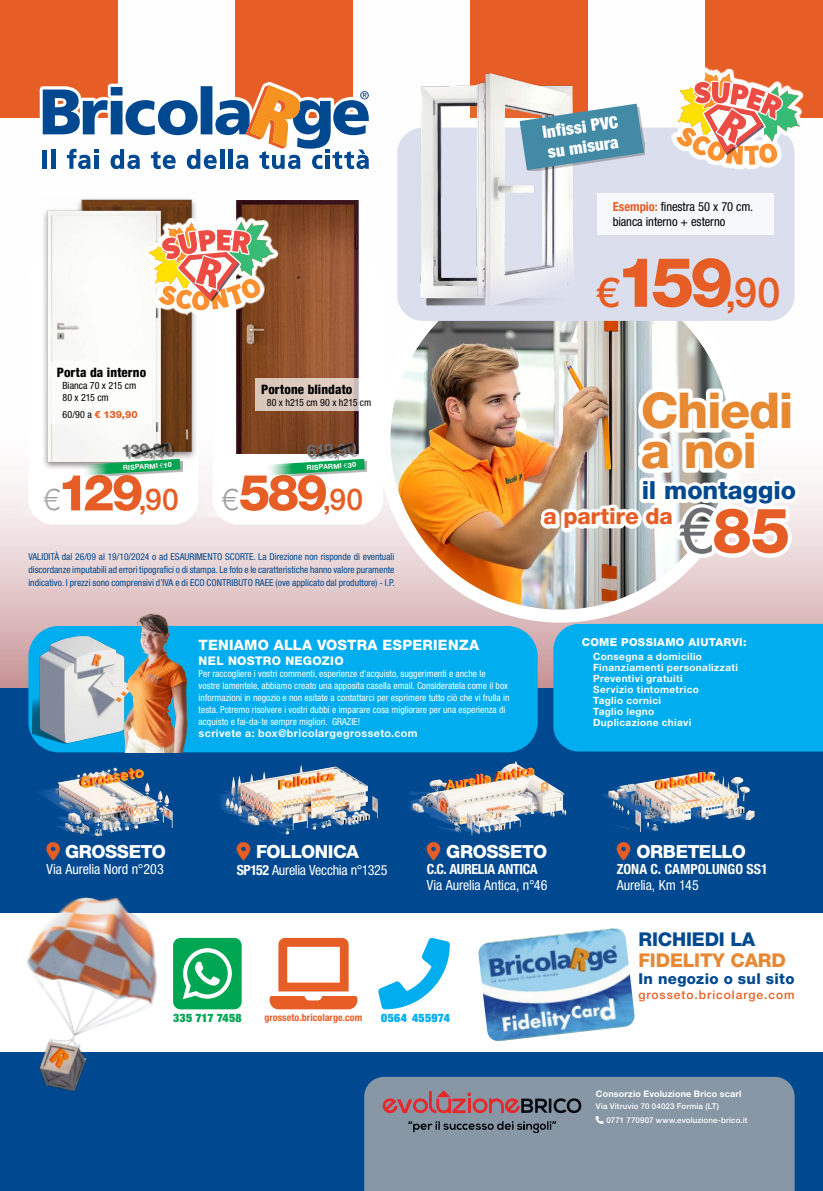
<style>
.page{position:relative;width:823px;height:1191px;background:#fff}
.page>*{position:absolute;margin:0;border:0;box-sizing:border-box;transform-origin:0 0}
.t1{font:800 62.5px "Helvetica Neue LT Std";color:#e65e25}
.t2{font:800 50px "Helvetica Neue LT Std";letter-spacing:-.06em;color:#e65e25}
.t3{font:800 49.5px/40px "Helvetica Neue LT Std";letter-spacing:-.03em;color:#e78833}
.t4{font:500 41.2px "Helvetica Neue LT Std";color:#e65e25}
.t5{font:800 25px "Helvetica Neue LT Std";color:#004990}
.t6{font:800 22.5px "Helvetica Neue LT Std";letter-spacing:-.01em;color:#e65e25}
.t7{font:800 19px "Helvetica Neue LT Std";letter-spacing:-.01em;color:#e78833}
.t8{font:800 19px "Helvetica Neue LT Std";letter-spacing:-.01em;color:#004990}
.t9{font:800 18.1px "Helvetica Neue LT Std";letter-spacing:-.025em;color:#fff}
.t10{font:700 17.1px "Helvetica Neue LT Std";color:#6d6e71}
.t11{font:900 condensed 17px/20.5px "Helvetica Neue LT Std";color:#fff}
.t12{font:800 15px "Helvetica Neue LT Std";letter-spacing:.02em;color:#004990}
.t13{font:800 14.3px "Helvetica Neue LT Std";letter-spacing:.02em;color:#fff}
.t14{font:condensed 14px "Helvetica Neue LT Std";letter-spacing:-.01em;color:#fff}
.t15{font:700 condensed 14px "Helvetica Neue LT Std";letter-spacing:-.005em;color:#fff}
.t16{font:700 condensed 14px "Helvetica Neue LT Std";letter-spacing:-.025em;color:#fff}
.t17{font:800 condensed 13px "Helvetica Neue LT Std";letter-spacing:.01em;color:#000}
.t18{font:condensed 12.5px/15px "Helvetica Neue LT Std";letter-spacing:-.005em;color:#000}
.t19{font:500 12px "Helvetica Neue LT Std";letter-spacing:.08em;color:#e65e25}
.t20{font:800 11.9px "Helvetica Neue LT Std";letter-spacing:.025em;color:#fff}
.t21{font:900 condensed 11.7px "Helvetica Neue LT Std";letter-spacing:.03em;color:#00a651}
.t22{font:900 condensed 11.7px "Helvetica Neue LT Std";letter-spacing:.03em;color:#00aeef}
.t23{font:800 11px "Helvetica Neue LT Std";letter-spacing:.03em;color:#fff}
.t24{font:700 10.8px "Helvetica Neue LT Std";letter-spacing:.035em;color:#fff}
.t25{font:700 10px/11px "Helvetica Neue LT Std";letter-spacing:.035em;color:#fff}
.t26{font:condensed 10px/12px "Helvetica Neue LT Std";color:#000}
.t27{font:700 condensed 10px "Helvetica Neue LT Std";letter-spacing:.01em;color:#e65e25}
.t28{font:800 10px "Helvetica Neue LT Std";color:#e65e25}
.t29{font:condensed 9.6px/11.9px "Helvetica Neue LT Std";color:#fff}
.t30{font:condensed 9.5px/13px "Helvetica Neue LT Std";color:#004990;text-align:justify}
.t31{font:700 9px "Helvetica Neue LT Std";letter-spacing:.02em;color:#fff}
.t32{font:500 8px/14px "Helvetica Neue LT Std";letter-spacing:.015em;color:#fff}
.t33{font:700 7px "Helvetica Neue LT Std";color:#fff}
.s1{font-weight:400;font-stretch:condensed;color:#000}
.s2{font-weight:300}
.s3{font-weight:800}
.s4{font-weight:300;font-size:30px;color:#939598}
.s5{font-weight:500;font-size:30px}
.s6{font-weight:700;color:#e65e25}
.s7{font-weight:800;font-size:68.8px}
.s8{font-weight:400;color:#6d6e71}
.s9{font-weight:700}
</style>
<div class="page">
<img style="left:0;top:0;width:822px;height:688px">
<div style="left:0;top:0;width:117px;height:117px;background:#e65e25"></div>
<div style="left:235px;top:0;width:117px;height:117px;background:#e65e25"></div>
<div style="left:470px;top:0;width:117px;height:117px;background:#e65e25"></div>
<div style="left:705px;top:0;width:117px;height:117px;background:#e65e25"></div>
<div style="left:0;top:688px;width:822px;height:503px;background:#004990"></div>
<div style="left:28px;top:626px;width:509px;height:126px;background:#00aeef;border-radius:30px"></div>
<img style="left:32px;top:612px;width:166px;height:98px">
<div style="left:553px;top:624px;width:269px;height:127px;background:#00aeef"></div>
<div style="left:364px;top:1076px;width:430px;height:115px;background:#8897a6"></div>
<svg style="left:382px;top:1090px;width:199px;height:24px;background:#90717d"></svg>
<svg style="left:408px;top:1121px;width:148px;height:11px;background:#626d7a"></svg>
<img style="left:407px;top:710px;width:165px;height:126px">
<img style="left:598px;top:710px;width:165px;height:123px">
<img style="left:30px;top:710px;width:165px;height:127px">
<img style="left:219px;top:752px;width:164px;height:83px">
<div style="left:187px;top:913px;width:635px;height:138px;background:#fff"></div>
<svg style="left:187px;top:938px;width:54px;height:71px;background:#32b773"></svg>
<svg style="left:378px;top:937px;width:71px;height:72px;background:#a2e1f9"></svg>
<svg style="left:269px;top:938px;width:88px;height:71px;background:#f3b499"></svg>
<img style="left:0;top:897px;width:187px;height:195px">
<img style="left:477px;top:928px;width:157px;height:113px">
<img style="left:390px;top:269px;width:340px;height:340px;border-radius:170px">
<div style="left:397px;top:128px;width:397px;height:193px;background:#dbdeed;border-radius:26px"></div>
<img style="left:420px;top:73px;width:153px;height:232px">
<div style="left:596px;top:193px;width:176px;height:42px;background:#f7f8fb"></div>
<svg style="left:519px;top:104px;width:124px;height:66px"></svg>
<div style="left:637px;top:388px;width:157px;height:85px;background:#fff"></div>
<div style="left:28px;top:255px;width:170px;height:269px;background:#fff;border-radius:26px"></div>
<img style="left:41px;top:197px;width:156px;height:272px">
<div style="left:51px;top:361px;width:101px;height:63px;background:#fff"></div>
<div style="left:0;top:469px;width:184px;height:47px;background:#fff"></div>
<div style="left:83px;top:444px;width:100px;height:33px;background:#000;opacity:.3"></div>
<svg style="left:80px;top:442px;width:101px;height:33px"></svg>
<div style="left:213px;top:255px;width:170px;height:269px;background:#fff;border-radius:26px"></div>
<img style="left:235px;top:201px;width:125px;height:253px">
<div style="left:255px;top:378px;width:105px;height:33px;background:#dcc9bf"></div>
<div style="left:170px;top:469px;width:199px;height:47px;background:#fff"></div>
<div style="left:267px;top:444px;width:100px;height:33px;background:#000;opacity:.3"></div>
<svg style="left:264px;top:442px;width:101px;height:33px"></svg>
<svg style="left:40px;top:82px;width:331px;height:90px"></svg>
<svg style="left:43px;top:85px;width:326px;height:84px"></svg>
<svg style="left:141px;top:210px;width:143px;height:110px"></svg>
<svg style="left:661px;top:59px;width:151px;height:122px"></svg>
<svg style="left:540px;top:477px;width:258px;height:80px"></svg>
<svg style="left:595px;top:1116px;width:8px;height:8px"></svg>
<h3 class="t11" style="left:540px;top:122px;width:78px;rotate:-9deg">Infissi PVC su misura</h3>
<h3 class="t17" style="left:57px;top:364px;width:91px">Porta da interno</h3>
<p class="t26" style="left:62px;top:379px;width:75px">Bianca 70 x 215 cm<br>80 x 215 cm</p>
<p class="t28" style="left:62px;top:409px;width:77px"><span class="s1">60/90 a</span> € 139,90</p>
<h3 class="t17" style="left:261px;top:381px;width:93px">Portone blindato</h3>
<p class="t26" style="left:266px;top:396px;width:106px">80 x h215 cm 90 x h215 cm</p>
<h3 class="t10" style="left:121px;top:441px;width:52px;rotate:-4deg">139,90</h3>
<h3 class="t10" style="left:306px;top:441px;width:51px;rotate:-4deg">619,90</h3>
<p class="t33" style="left:123px;top:463px;width:51px;rotate:-3deg">RISPARMI <span class="s2">€</span><span class="s3">10</span></p>
<p class="t33" style="left:306px;top:463px;width:51px;rotate:-3deg">RISPARMI <span class="s2">€</span><span class="s3">30</span></p>
<h2 class="t2" style="left:43px;top:463px;width:137px"><span class="s4">€</span>129<span class="s5">,90</span></h2>
<h2 class="t2" style="left:221px;top:463px;width:143px"><span class="s4">€</span>589<span class="s5">,90</span></h2>
<p class="t30" style="left:28px;top:550px;width:367px">VALIDITÀ dal 26/09 al 19/10/2024 o ad ESAURIMENTO SCORTE. La Direzione non risponde di eventuali discordanze imputabili ad errori tipografici o di stampa. Le foto e le caratteristiche hanno valore puramente indicativo. I prezzi sono comprensivi d’IVA e di ECO CONTRIBUTO RAEE (ove applicato dal produttore) - I.P.</p>
<h3 class="t13" style="left:198px;top:637px;width:282px">TENIAMO ALLA VOSTRA ESPERIENZA</h3>
<p class="t20" style="left:198px;top:653px;width:146px">NEL NOSTRO NEGOZIO</p>
<p class="t29" style="left:198px;top:667px;width:312px">Per raccogliere i vostri commenti, esperienze d’acquisto, suggerimenti e anche le vostre lamentele, abbiamo creato una apposita casella email. Consideratela come il box informazioni in negozio e non esitate a contattarci per esprimere tutto ciò che vi frulla in testa. Potremo risolvere i vostri dubbi e imparare cosa migliorare per una esperienza di acquisto e fai-da-te sempre migliori. GRAZIE!</p>
<p class="t24" style="left:198px;top:727px;width:220px">scrivete a: box@bricolargegrosseto.com</p>
<h3 class="t18" style="left:612px;top:199px;width:142px"><span class="s6">Esempio:</span> finestra 50 x 70 cm. bianca interno + esterno</h3>
<h3 class="t4" style="left:597px;top:267px;width:184px">€<span class="s7">159</span>,90</h3>
<h3 class="t3" style="left:640px;top:390px;width:154px">Chiedi a noi</h3>
<h3 class="t5" style="left:641px;top:475px;width:156px">il montaggio</h3>
<h3 class="t6" style="left:543px;top:502px;width:130px">a partire da</h3>
<h1 class="t1" style="left:678px;top:493px;width:113px"><span class="s8">€</span>85</h1>
<p class="t23" style="left:581px;top:635px;width:166px">COME POSSIAMO AIUTARVI:</p>
<p class="t25" style="left:592px;top:650px;width:146px">Consegna a domicilio<br>Finanziamenti personalizzati<br>Preventivi gratuiti<br>Servizio tintometrico<br>Taglio cornici<br>Taglio legno<br>Duplicazione chiavi</p>
<h3 class="t9" style="left:65px;top:840px;width:102px">GROSSETO</h3>
<h3 class="t14" style="left:47px;top:861px;width:119px">Via Aurelia Nord n°203</h3>
<h3 class="t9" style="left:256px;top:840px;width:104px">FOLLONICA</h3>
<h3 class="t14" style="left:236px;top:861px;width:152px"><span class="s9">SP152</span> Aurelia Vecchia n°1325</h3>
<h3 class="t9" style="left:446px;top:840px;width:102px">GROSSETO</h3>
<h3 class="t16" style="left:426px;top:860px;width:112px">C.C. AURELIA ANTICA</h3>
<h3 class="t14" style="left:426px;top:877px;width:122px">Via Aurelia Antica, n°46</h3>
<p class="t21" style="left:173px;top:1010px;width:70px">335 717 7458</p>
<p class="t27" style="left:264px;top:1011px;width:99px">grosseto.bricolarge.com</p>
<p class="t22" style="left:381px;top:1010px;width:70px">0564 455974</p>
<h3 class="t9" style="left:636px;top:840px;width:111px">ORBETELLO</h3>
<h3 class="t15" style="left:616px;top:860px;width:152px">ZONA C. CAMPOLUNGO SS1</h3>
<h3 class="t14" style="left:616px;top:877px;width:83px">Aurelia, Km 145</h3>
<h3 class="t8" style="left:638px;top:927px;width:118px">RICHIEDI LA</h3>
<h3 class="t7" style="left:638px;top:948px;width:149px">FIDELITY CARD</h3>
<h3 class="t12" style="left:638px;top:969px;width:157px">In negozio o sul sito</h3>
<p class="t19" style="left:638px;top:987px;width:157px">grosseto.bricolarge.com</p>
<p class="t31" style="left:595px;top:1088px;width:147px">Consorzio Evoluzione Brico scarl</p>
<p class="t32" style="left:606px;top:1099px;width:143px;text-indent:-10px">Via Vitruvio 70 04023 Formia (LT)<br>0771 770907 www.evoluzione-brico.it</p>
</div>
